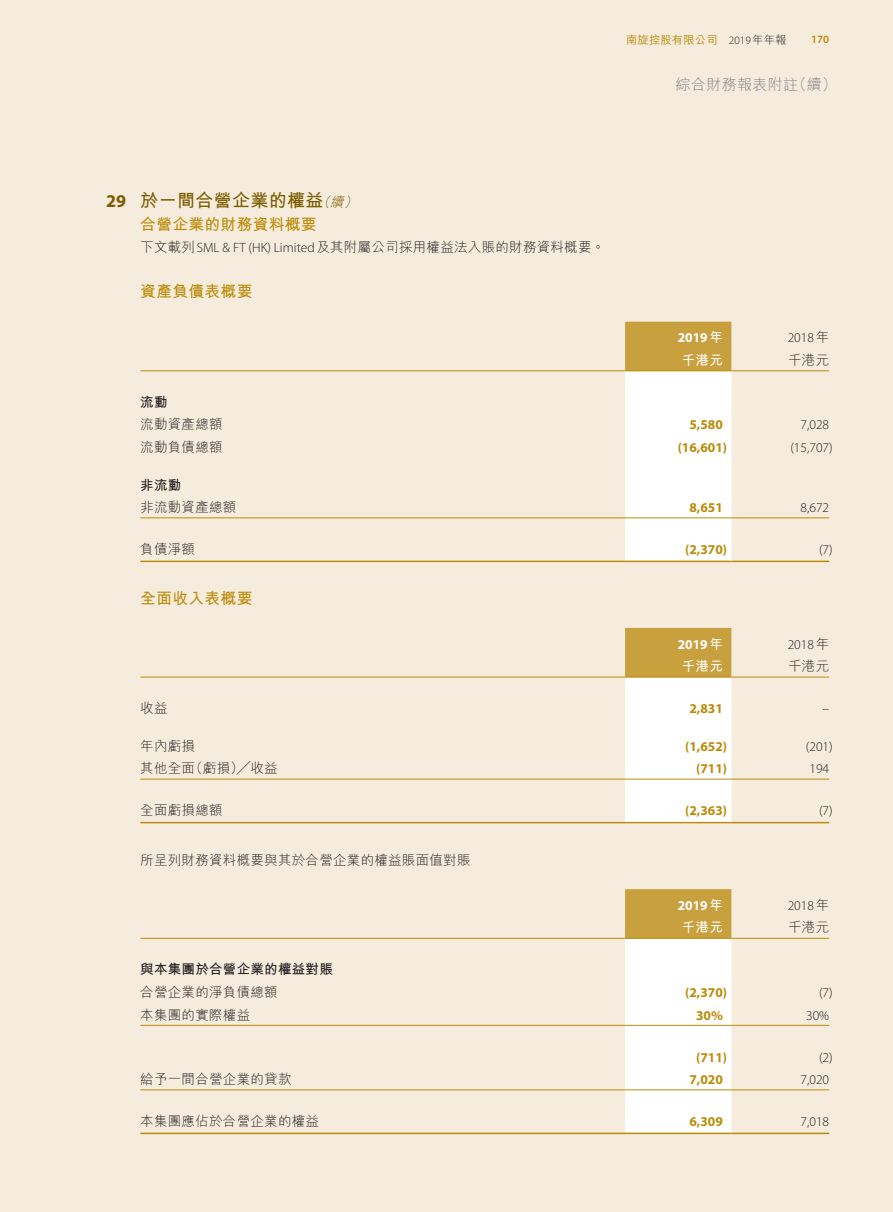
<style>
.page{position:relative;width:893px;height:1212px;background:#f6ecdd}
.page>*{position:absolute;margin:0;border:0;box-sizing:border-box;transform-origin:0 0}
.t1{font:18px "M Hei HK Bold E Ten B5 H";letter-spacing:.02em;color:#7c5c00}
.t2{font:700 18px "Myriad Pro";color:#7c5c00}
.t3{font:15.75px "M Hei HK Bold E Ten B5 H";letter-spacing:.02em;color:#bb8c0a}
.t4{font:15px "M Hei HK Light E Ten B5 H";letter-spacing:.02em;color:#808285}
.t5{font:13.5px "M Hei HK Light E Ten B5 H";letter-spacing:.02em;color:#231f20}
.t6{font:700 13.5px "Myriad Pro";color:#bb8c0a}
.t7{font:300 13.5px "Myriad Pro";color:#231f20}
.t8{font:13.5px "M Hei HK Bold E Ten B5 H";letter-spacing:.02em;color:#231f20}
.t9{font:700 13.5px "Myriad Pro";color:#fff}
.t10{font:13.5px "M Hei HK Bold E Ten B5 H";letter-spacing:.02em;color:#fff}
.t11{font:italic 13.5px "M Hei HK Light E Ten B5 H";color:#7c5c00}
.t12{font:11.25px "M Hei HK Medium E Ten B5 H";letter-spacing:.02em;color:#bb8c0a}
.t13{font:300 11.25px "Myriad Pro";color:#231f20}
.t14{font:600 11.25px "Myriad Pro";color:#bb8c0a}
.s1{font-family:"M Hei HK Light E Ten B5 H";font-weight:400}
.s2{font-family:"Myriad Pro";font-weight:300}
.s3{font-family:"M Hei HK Bold E Ten B5 H";font-weight:400}
</style>
<div class="page">
<svg style="left:625px;top:322px;width:106px;height:239px;background:#f3ebd6"></svg>
<hr style="left:140px;top:370px;width:485px;height:1px;background:#bb8c0a">
<hr style="left:625px;top:370px;width:106px;height:1px;background:#bb8c0a">
<hr style="left:731px;top:370px;width:98px;height:1px;background:#bb8c0a">
<hr style="left:140px;top:517px;width:485px;height:1px;background:#bb8c0a">
<hr style="left:625px;top:517px;width:106px;height:1px;background:#bb8c0a">
<hr style="left:731px;top:517px;width:98px;height:1px;background:#bb8c0a">
<hr style="left:140px;top:561px;width:485px;height:1px;background:#bb8c0a">
<hr style="left:625px;top:561px;width:106px;height:1px;background:#bb8c0a">
<hr style="left:731px;top:561px;width:98px;height:1px;background:#bb8c0a">
<svg style="left:625px;top:628px;width:106px;height:193px;background:#f0e6cc"></svg>
<hr style="left:140px;top:677px;width:485px;height:1px;background:#bb8c0a">
<hr style="left:625px;top:677px;width:106px;height:1px;background:#bb8c0a">
<hr style="left:731px;top:677px;width:98px;height:1px;background:#bb8c0a">
<hr style="left:140px;top:779px;width:485px;height:1px;background:#bb8c0a">
<hr style="left:625px;top:779px;width:106px;height:1px;background:#bb8c0a">
<hr style="left:731px;top:779px;width:98px;height:1px;background:#bb8c0a">
<hr style="left:140px;top:822px;width:485px;height:1px;background:#bb8c0a">
<hr style="left:625px;top:822px;width:106px;height:1px;background:#bb8c0a">
<hr style="left:731px;top:822px;width:98px;height:1px;background:#bb8c0a">
<svg style="left:625px;top:889px;width:106px;height:243px;background:#f3ebd7"></svg>
<hr style="left:140px;top:938px;width:485px;height:1px;background:#bb8c0a">
<hr style="left:625px;top:938px;width:106px;height:1px;background:#bb8c0a">
<hr style="left:731px;top:938px;width:98px;height:1px;background:#bb8c0a">
<hr style="left:140px;top:1025px;width:485px;height:1px;background:#bb8c0a">
<hr style="left:625px;top:1025px;width:106px;height:1px;background:#bb8c0a">
<hr style="left:731px;top:1025px;width:98px;height:1px;background:#bb8c0a">
<hr style="left:140px;top:1089px;width:485px;height:1px;background:#bb8c0a">
<hr style="left:625px;top:1089px;width:106px;height:1px;background:#bb8c0a">
<hr style="left:731px;top:1089px;width:98px;height:1px;background:#bb8c0a">
<hr style="left:140px;top:1132px;width:485px;height:2px;background:#bb8c0a">
<hr style="left:625px;top:1132px;width:106px;height:2px;background:#bb8c0a">
<hr style="left:731px;top:1132px;width:98px;height:2px;background:#bb8c0a">
<p class="t12" style="left:626px;top:36px;width:93px">南旋控股有限公司</p>
<p class="t13" style="left:729px;top:36px;width:59px">2019 <span class="s1">年年報</span></p>
<p class="t14" style="left:811px;top:33px;width:20px">170</p>
<p class="t4" style="left:792px;top:79px;width:46px">（續(</p>
<p class="t4" style="left:676px;top:79px;width:124px">綜合財務報表附註</p>
<h1 class="t2" style="left:106px;top:195px;width:21px">29</h1>
<h1 class="t1" style="left:140px;top:194px;width:185px">於一間合營企業的權益</h1>
<p class="t11" style="left:330px;top:197px;width:17px">續</p>
<p class="t11" style="left:317px;top:197px;width:17px">（</p>
<p class="t11" style="left:344px;top:197px;width:17px">(</p>
<p class="t3" style="left:140px;top:218px;width:178px">合營企業的財務資料概要</p>
<p class="t5" style="left:140px;top:242px;width:466px">下文載列<span class="s2">SML &amp; FT (HK) Limited</span>及其附屬公司採用權益法入賬的財務資料概要。</p>
<p class="t3" style="left:140px;top:286px;width:114px">資產負債表概要</p>
<p class="t8" style="left:140px;top:397px;width:29px">流動</p>
<p class="t5" style="left:140px;top:419px;width:84px">流動資產總額</p>
<p class="t5" style="left:140px;top:442px;width:84px">流動負債總額</p>
<p class="t8" style="left:140px;top:479px;width:43px">非流動</p>
<p class="t5" style="left:140px;top:502px;width:98px">非流動資產總額</p>
<p class="t5" style="left:140px;top:544px;width:56px">負債淨額</p>
<p class="t3" style="left:140px;top:592px;width:114px">全面收入表概要</p>
<p class="t5" style="left:140px;top:703px;width:29px">收益</p>
<p class="t5" style="left:140px;top:740px;width:56px">年內虧損</p>
<p class="t5" style="left:189px;top:763px;width:90px">（虧損）╱收益</p>
<p class="t5" style="left:140px;top:763px;width:56px">其他全面</p>
<p class="t5" style="left:140px;top:805px;width:84px">全面虧損總額</p>
<p class="t5" style="left:140px;top:855px;width:332px">所呈列財務資料概要與其於合營企業的權益賬面值對賬</p>
<p class="t8" style="left:140px;top:964px;width:194px">與本集團於合營企業的權益對賬</p>
<p class="t5" style="left:140px;top:987px;width:139px">合營企業的淨負債總額</p>
<p class="t5" style="left:140px;top:1009px;width:111px">本集團的實際權益</p>
<p class="t5" style="left:140px;top:1074px;width:153px">給予一間合營企業的貸款</p>
<p class="t5" style="left:140px;top:1116px;width:180px">本集團應佔於合營企業的權益</p>
<p class="t9" style="left:678px;top:333px;width:47px">2019<span class="s3">年</span></p>
<p class="t7" style="left:788px;top:333px;width:43px">2018 <span class="s1">年</span></p>
<p class="t10" style="left:682px;top:355px;width:43px">千港元</p>
<p class="t5" style="left:788px;top:355px;width:43px">千港元</p>
<p class="t6" style="left:689px;top:420px;width:35px">5,580</p>
<p class="t7" style="left:800px;top:420px;width:30px">7,028</p>
<p class="t6" style="left:678px;top:442px;width:51px">)16,601(</p>
<p class="t7" style="left:790px;top:442px;width:44px">)15,707(</p>
<p class="t6" style="left:689px;top:502px;width:35px">8,651</p>
<p class="t7" style="left:800px;top:502px;width:30px">8,672</p>
<p class="t6" style="left:685px;top:544px;width:43px">)2,370(</p>
<p class="t7" style="left:819px;top:544px;width:15px">(7)</p>
<p class="t9" style="left:678px;top:639px;width:47px">2019<span class="s3">年</span></p>
<p class="t7" style="left:788px;top:639px;width:43px">2018 <span class="s1">年</span></p>
<p class="t10" style="left:682px;top:661px;width:43px">千港元</p>
<p class="t5" style="left:788px;top:661px;width:43px">千港元</p>
<p class="t6" style="left:689px;top:704px;width:35px">2,831</p>
<p class="t7" style="left:822px;top:704px;width:8px">–</p>
<p class="t6" style="left:685px;top:741px;width:43px">)1,652(</p>
<p class="t7" style="left:806px;top:741px;width:28px">)201(</p>
<p class="t6" style="left:696px;top:764px;width:32px">)711(</p>
<p class="t7" style="left:809px;top:764px;width:21px">194</p>
<p class="t6" style="left:685px;top:806px;width:43px">)2,363(</p>
<p class="t7" style="left:819px;top:806px;width:15px">(7)</p>
<p class="t9" style="left:678px;top:900px;width:47px">2019<span class="s3">年</span></p>
<p class="t7" style="left:788px;top:900px;width:43px">2018 <span class="s1">年</span></p>
<p class="t10" style="left:682px;top:922px;width:43px">千港元</p>
<p class="t5" style="left:788px;top:922px;width:43px">千港元</p>
<p class="t6" style="left:685px;top:987px;width:43px">)2,370(</p>
<p class="t7" style="left:819px;top:987px;width:15px">(7)</p>
<p class="t6" style="left:696px;top:1010px;width:28px">30%</p>
<p class="t7" style="left:806px;top:1010px;width:25px">30%</p>
<p class="t6" style="left:696px;top:1052px;width:32px">)711(</p>
<p class="t7" style="left:819px;top:1052px;width:15px">(2)</p>
<p class="t6" style="left:689px;top:1074px;width:35px">7,020</p>
<p class="t7" style="left:800px;top:1074px;width:30px">7,020</p>
<p class="t6" style="left:689px;top:1116px;width:35px">6,309</p>
<p class="t7" style="left:800px;top:1116px;width:30px">7,018</p>
</div>
